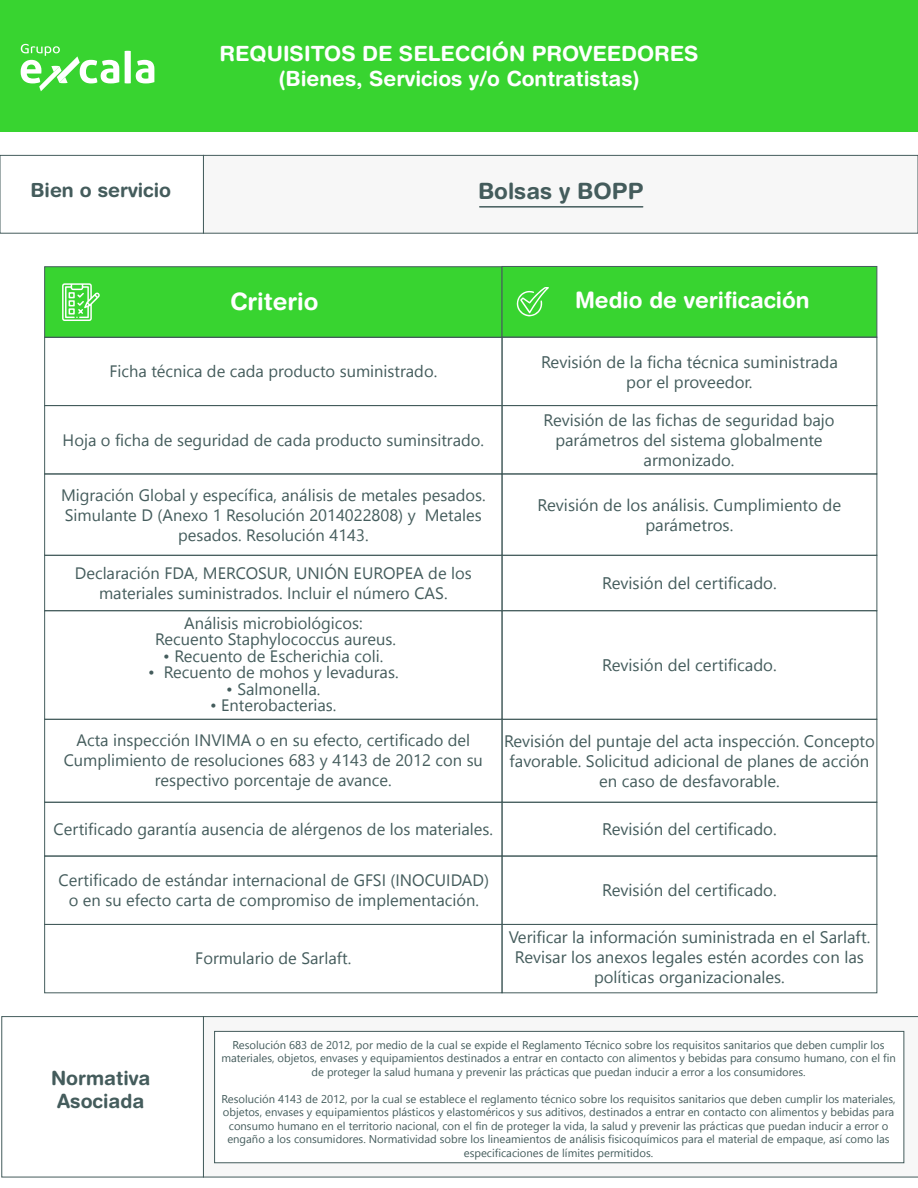
<style>
.page{position:relative;width:918px;height:1188px;background:#fff}
.page>*{position:absolute;margin:0;border:0;box-sizing:border-box;transform-origin:0 0}
.t1{font:700 24px "Helvetica Rounded LT Std";color:#fff}
.t2{font:700 22.5px "Helvetica Rounded LT Std";color:#fff}
.t3{font:700 22.5px "Helvetica Rounded LT Std";color:#445c5c}
.t4{font:700 21px/25.2px "Helvetica Rounded LT Std";color:#fff;text-align:center}
.t5{font:700 19.5px/23.4px "Helvetica Rounded LT Std";color:#445c5c;text-align:center}
.t6{font:16.8px/20.1px "Nirmala UI";color:#445c5c;text-align:center}
.t7{font:16.65px/20px "Nirmala UI";color:#445c5c;text-align:center}
.t8{font:16.5px/19.8px "Nirmala UI";color:#445c5c;text-align:center}
.t9{font:11.25px/13.5px "Nirmala UI";color:#445c5c;text-align:center}
</style>
<div class="page">
<div style="left:0;top:0;width:918px;height:132px;background:#38d430"></div>
<svg style="left:125px;top:51px;width:29px;height:32px"></svg>
<svg style="left:21px;top:44px;width:98px;height:47px"></svg>
<div style="left:44px;top:266px;width:458px;height:72px;background:#38d430;border:1px solid #445c5c"></div>
<div style="left:502px;top:266px;width:375px;height:72px;background:#38d430;border:1px solid #445c5c"></div>
<div style="left:44px;top:337px;width:458px;height:69px;border:1px solid #445c5c"></div>
<div style="left:502px;top:337px;width:375px;height:69px;border:1px solid #445c5c"></div>
<div style="left:44px;top:405px;width:458px;height:69px;border:1px solid #445c5c"></div>
<div style="left:502px;top:405px;width:375px;height:69px;border:1px solid #445c5c"></div>
<div style="left:44px;top:474px;width:458px;height:82px;border:1px solid #445c5c"></div>
<div style="left:502px;top:474px;width:375px;height:82px;border:1px solid #445c5c"></div>
<div style="left:44px;top:555px;width:458px;height:56px;border:1px solid #445c5c"></div>
<div style="left:502px;top:555px;width:375px;height:56px;border:1px solid #445c5c"></div>
<div style="left:44px;top:610px;width:458px;height:110px;border:1px solid #445c5c"></div>
<div style="left:502px;top:610px;width:375px;height:110px;border:1px solid #445c5c"></div>
<div style="left:44px;top:719px;width:458px;height:84px;border:1px solid #445c5c"></div>
<div style="left:502px;top:719px;width:375px;height:84px;border:1px solid #445c5c"></div>
<div style="left:44px;top:802px;width:458px;height:54px;border:1px solid #445c5c"></div>
<div style="left:502px;top:802px;width:375px;height:54px;border:1px solid #445c5c"></div>
<div style="left:44px;top:856px;width:458px;height:69px;border:1px solid #445c5c"></div>
<div style="left:502px;top:856px;width:375px;height:69px;border:1px solid #445c5c"></div>
<div style="left:44px;top:924px;width:458px;height:69px;border:1px solid #445c5c"></div>
<div style="left:502px;top:924px;width:375px;height:69px;border:1px solid #445c5c"></div>
<div style="left:0;top:155px;width:204px;height:79px;border:1px solid #445c5c"></div>
<div style="left:203px;top:155px;width:715px;height:78px;background:#f7f7f7"></div>
<div style="left:203px;top:155px;width:715px;height:79px;border:1px solid #445c5c"></div>
<div style="left:1px;top:1016px;width:203px;height:161px;border:1px solid #445c5c"></div>
<svg style="left:203px;top:1016px;width:715px;height:161px"></svg>
<svg style="left:62px;top:283px;width:38px;height:38px"></svg>
<svg style="left:516px;top:287px;width:33px;height:29px"></svg>
<hr style="left:480px;top:206px;width:163px;height:2px;background:#445c5c">
<div style="left:214px;top:1031px;width:690px;height:132px;background:#fff;border:1px solid #445c5c"></div>
<h3 class="t4" style="left:220px;top:40px;width:481px">REQUISITOS DE SELECCIÓN PROVEEDORES (Bienes, Servicios y/o Contratistas)</h3>
<h3 class="t5" style="left:31px;top:178px;width:142px">Bien o servicio</h3>
<h2 class="t3" style="left:478px;top:178px;width:167px">Bolsas y BOPP</h2>
<h1 class="t1" style="left:230px;top:287px;width:90px">Criterio</h1>
<h2 class="t2" style="left:575px;top:286px;width:236px">Medio de verificación</h2>
<h3 class="t8" style="left:109px;top:361px;width:329px">Ficha técnica de cada producto suministrado.</h3>
<h3 class="t6" style="left:541px;top:350px;width:298px">Revisión de la ficha técnica suministrada por el proveedor.</h3>
<h3 class="t8" style="left:63px;top:430px;width:423px">Hoja o ficha de seguridad de cada producto suminsitrado.</h3>
<h3 class="t7" style="left:544px;top:409px;width:293px">Revisión de las fichas de seguridad bajo parámetros del sistema globalmente armonizado.</h3>
<h3 class="t8" style="left:61px;top:484px;width:426px">Migración Global y específica, análisis de metales pesados.<br>Simulante D (Anexo 1 Resolución 2014022808) y Metales pesados. Resolución 4143.</h3>
<h3 class="t6" style="left:538px;top:494px;width:305px">Revisión de los análisis. Cumplimiento de parámetros.</h3>
<h3 class="t8" style="left:75px;top:562px;width:398px">Declaración FDA, MERCOSUR, UNIÓN EUROPEA de los materiales suministrados. Incluir el número CAS.</h3>
<h3 class="t6" style="left:602px;top:572px;width:176px">Revisión del certificado.</h3>
<h3 class="t8" style="left:155px;top:613px;width:242px;line-height:16.5px">Análisis microbiológicos:<br>Recuento Staphylococcus aureus.</h3>
<h3 class="t8" style="left:163px;top:645px;width:222px">• Recuento de Escherichia coli.</h3>
<h3 class="t8" style="left:148px;top:661px;width:252px">• Recuento de mohos y levaduras.</h3>
<h3 class="t8" style="left:226px;top:678px;width:96px">• Salmonella.</h3>
<h3 class="t8" style="left:210px;top:694px;width:128px">• Enterobacterias.</h3>
<h3 class="t6" style="left:602px;top:654px;width:176px">Revisión del certificado.</h3>
<h3 class="t8" style="left:64px;top:729px;width:421px">Acta inspección INVIMA o en su efecto, certificado del<br>Cumplimiento de resoluciones 683 y 4143 de 2012 con su respectivo porcentaje de avance.</h3>
<h3 class="t7" style="left:504px;top:730px;width:372px">Revisión del puntaje del acta inspección. Concepto favorable. Solicitud adicional de planes de acción en caso de desfavorable.</h3>
<h3 class="t8" style="left:54px;top:818px;width:441px">Certificado garantía ausencia de alérgenos de los materiales.</h3>
<h3 class="t6" style="left:602px;top:818px;width:176px">Revisión del certificado.</h3>
<h3 class="t8" style="left:59px;top:869px;width:432px">Certificado de estándar internacional de GFSI (INOCUIDAD) o en su efecto carta de compromiso de implementación.</h3>
<h3 class="t6" style="left:602px;top:879px;width:176px">Revisión del certificado.</h3>
<h3 class="t5" style="left:51px;top:1066px;width:101px">Normativa<br>Asociada</h3>
<h3 class="t8" style="left:195px;top:947px;width:158px">Formulario de Sarlaft.</h3>
<h3 class="t7" style="left:509px;top:926px;width:363px">Verificar la información suministrada en el Sarlaft.<br>Revisar los anexos legales estén acordes con las políticas organizacionales.</h3>
<p class="t9" style="left:221px;top:1037px;width:676px">Resolución 683 de 2012, por medio de la cual se expide el Reglamento Técnico sobre los requisitos sanitarios que deben cumplir los materiales, objetos, envases y equipamientos destinados a entrar en contacto con alimentos y bebidas para consumo humano, con el fin de proteger la salud humana y prevenir las prácticas que puedan inducir a error a los consumidores.</p>
<p class="t9" style="left:221px;top:1091px;width:676px">Resolución 4143 de 2012, por la cual se establece el reglamento técnico sobre los requisitos sanitarios que deben cumplir los materiales, objetos, envases y equipamientos plásticos y elastoméricos y sus aditivos, destinados a entrar en contacto con alimentos y bebidas para consumo humano en el territorio nacional, con el fin de proteger la vida, la salud y prevenir las prácticas que puedan inducir a error o engaño a los consumidores. Normatividad sobre los lineamientos de análisis fisicoquímicos para el material de empaque, así como las especificaciones de límites permitidos.</p>
</div>
